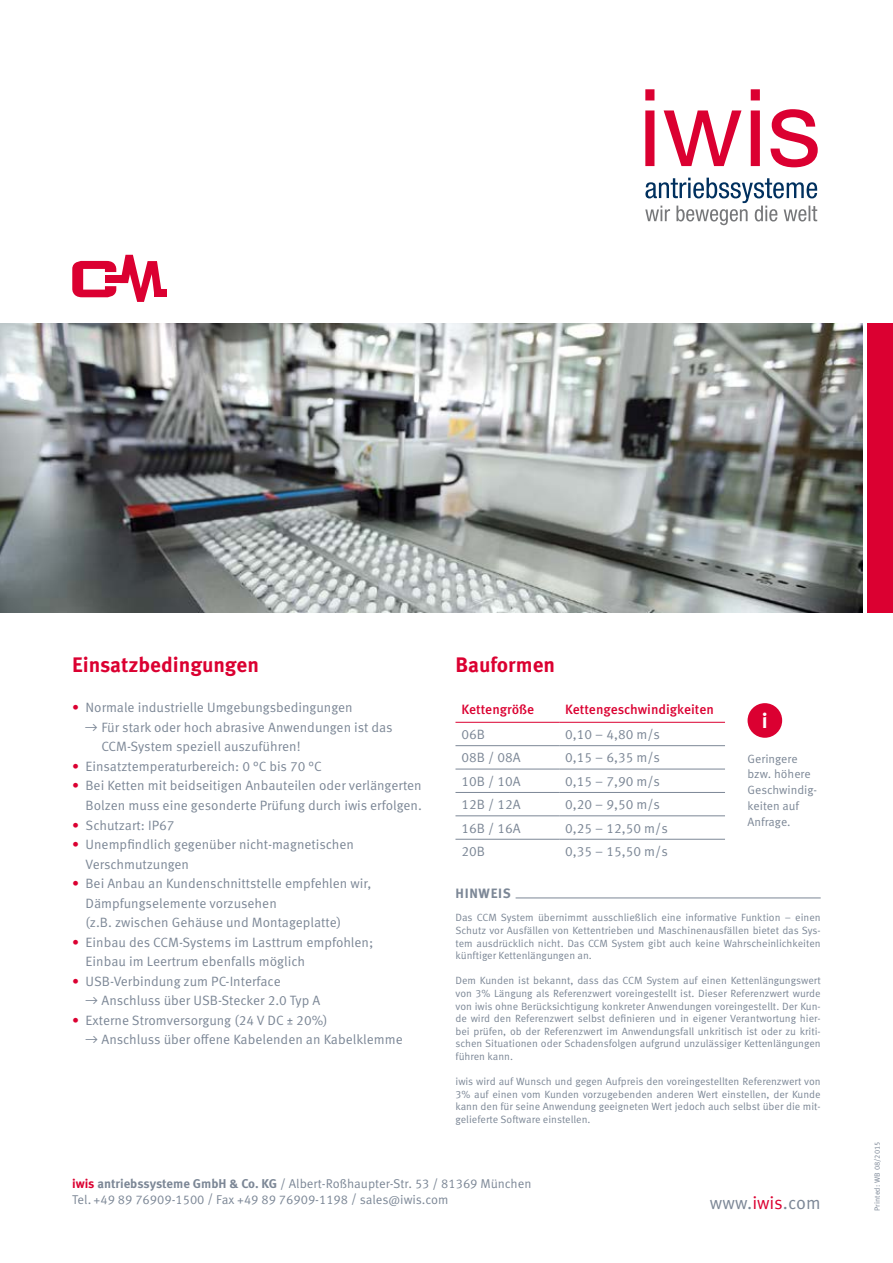
<style>
.page{position:relative;width:893px;height:1263px;background:#fff}
.page>*{position:absolute;margin:0;border:0;box-sizing:border-box;transform-origin:0 0}
.Überschrift_DE{font:700 21px "Meta OT";color:#db0031}
.Überschrift_DE-2{font:700 21px "Meta OT";color:#fff}
.HEADLINE{font:18px "Meta OT";color:#7c8796}
.HEADLINE-2{font:13.5px/19.5px "Meta OT";color:#7c8796}
.HEADLINE-3{font:500 13.5px "Meta OT";color:#db0031}
.t1{font:700 13.5px "Meta OT";letter-spacing:.05em;color:#7c8796}
.HEADLINE-4{font:12.75px "Meta OT";color:#7c8796}
.HEADLINE-5{font:12px/15.8px "Meta OT";color:#7c8796}
.t2{font:10.5px/12.6px "Meta OT";color:#7c8796;text-align:justify}
.t3{font:7.5px "Meta OT";color:#7c8796}
.s1{color:#db0031}
.s2{font-family:"Dax Pro"}
.s3{font-weight:700;color:#db0031}
.s4{font-weight:700}
</style>
<div class="page">
<svg style="left:645px;top:178px;width:172px;height:47px"></svg>
<svg style="left:645px;top:89px;width:173px;height:78px"></svg>
<div style="left:867px;top:323px;width:26px;height:289px;background:#db0031"></div>
<img style="left:0;top:323px;width:862px;height:289px">
<div style="left:155px;top:290px;width:12px;height:7px;background:#db0031"></div>
<svg style="left:72px;top:255px;width:90px;height:47px"></svg>
<hr style="left:455px;top:745px;width:104px;height:1px;background:#7c8796">
<hr style="left:559px;top:745px;width:166px;height:1px;background:#7c8796">
<hr style="left:455px;top:769px;width:104px;height:1px;background:#7c8796">
<hr style="left:559px;top:769px;width:166px;height:1px;background:#7c8796">
<hr style="left:455px;top:792px;width:104px;height:1px;background:#7c8796">
<hr style="left:559px;top:792px;width:166px;height:1px;background:#7c8796">
<hr style="left:455px;top:815px;width:104px;height:1px;background:#7c8796">
<hr style="left:559px;top:815px;width:166px;height:1px;background:#7c8796">
<hr style="left:455px;top:839px;width:104px;height:1px;background:#7c8796">
<hr style="left:559px;top:839px;width:166px;height:1px;background:#7c8796">
<hr style="left:455px;top:722px;width:104px;height:1px;background:#db0031">
<hr style="left:559px;top:722px;width:166px;height:1px;background:#db0031">
<div style="left:747px;top:703px;width:35px;height:35px;background:#db0031;border-radius:50%"></div>
<hr style="left:516px;top:897px;width:305px;height:1px;background:#7c8796">
<p class="Überschrift_DE" style="left:72px;top:652px;width:188px">Einsatzbedingungen</p>
<p class="Überschrift_DE" style="left:455px;top:652px;width:101px">Bauformen</p>
<p class="HEADLINE-2" style="left:72px;top:698px;width:282px"><span class="s1">•</span> Normale industrielle Umgebungsbedingungen</p>
<p class="HEADLINE-2" style="left:101px;top:718px;width:293px;text-indent:-16px"><span class="s2">→</span> Für stark oder hoch abrasive Anwendungen ist das<br>CCM-System speziell auszuführen!</p>
<p class="HEADLINE-2" style="left:72px;top:757px;width:251px"><span class="s1">•</span> Einsatztemperaturbereich: 0 °C bis 70 °C</p>
<p class="HEADLINE-2" style="left:72px;top:776px;width:351px;text-align:right"><span class="s1">•</span> Bei Ketten mit beidseitigen Anbauteilen oder verlängerten<br>Bolzen muss eine gesonderte Prüfung durch iwis erfolgen.</p>
<p class="HEADLINE-2" style="left:72px;top:815px;width:104px"><span class="s1">•</span> Schutzart: IP67</p>
<p class="HEADLINE-2" style="left:86px;top:835px;width:270px;text-indent:-13px"><span class="s1">•</span> Unempfindlich gegenüber nicht-magnetischen<br>Verschmutzungen</p>
<p class="HEADLINE-2" style="left:86px;top:874px;width:287px;text-indent:-13px"><span class="s1">•</span> Bei Anbau an Kundenschnittstelle empfehlen wir,<br>Dämpfungselemente vorzusehen<br>(z.B. zwischen Gehäuse und Montageplatte)</p>
<p class="HEADLINE-2" style="left:86px;top:932px;width:289px;text-indent:-13px"><span class="s1">•</span> Einbau des CCM-Systems im Lasttrum empfohlen;<br>Einbau im Leertrum ebenfalls möglich</p>
<p class="HEADLINE-2" style="left:72px;top:971px;width:210px"><span class="s1">•</span> USB-Verbindung zum PC-Interface</p>
<p class="HEADLINE-2" style="left:86px;top:991px;width:236px"><span class="s2">→</span> Anschluss über USB-Stecker 2.0 Typ A</p>
<p class="HEADLINE-2" style="left:72px;top:1010px;width:257px"><span class="s1">•</span> Externe Stromversorgung (24 V DC ± 20%)</p>
<p class="HEADLINE-2" style="left:86px;top:1030px;width:318px"><span class="s2">→</span> Anschluss über offene Kabelenden an Kabelklemme</p>
<p class="HEADLINE-3" style="left:461px;top:700px;width:74px">Kettengröße</p>
<p class="HEADLINE-3" style="left:565px;top:700px;width:150px">Kettengeschwindigkeiten</p>
<p class="HEADLINE-2" style="left:461px;top:725px;width:25px">06B</p>
<p class="HEADLINE-2" style="left:565px;top:725px;width:96px">0,10 – 4,80 m/s</p>
<p class="HEADLINE-2" style="left:461px;top:748px;width:61px">08B / 08A</p>
<p class="HEADLINE-2" style="left:565px;top:748px;width:96px">0,15 – 6,35 m/s</p>
<p class="HEADLINE-2" style="left:461px;top:771px;width:61px">10B / 10A</p>
<p class="HEADLINE-2" style="left:565px;top:771px;width:96px">0,15 – 7,90 m/s</p>
<p class="HEADLINE-2" style="left:461px;top:795px;width:61px">12B / 12A</p>
<p class="HEADLINE-2" style="left:565px;top:795px;width:96px">0,20 – 9,50 m/s</p>
<p class="HEADLINE-2" style="left:461px;top:818px;width:61px">16B / 16A</p>
<p class="HEADLINE-2" style="left:565px;top:818px;width:104px">0,25 – 12,50 m/s</p>
<p class="HEADLINE-2" style="left:461px;top:842px;width:25px">20B</p>
<p class="HEADLINE-2" style="left:565px;top:842px;width:104px">0,35 – 15,50 m/s</p>
<p class="Überschrift_DE-2" style="left:762px;top:708px;width:7px">i</p>
<p class="HEADLINE-5" style="left:747px;top:751px;width:71px">Geringere bzw. höhere<br>Geschwindig&shy;keiten auf<br>Anfrage.</p>
<p class="t1" style="left:456px;top:885px;width:57px">HINWEIS</p>
<p class="t2" style="left:455px;top:912px;width:367px">Das CCM System übernimmt ausschließlich eine informative Funktion – einen Schutz vor Ausfällen von Kettentrieben und Maschinenausfällen bietet das Sys&shy;tem ausdrücklich nicht. Das CCM System gibt auch keine Wahrscheinlichkeiten künftiger Kettenlängungen an.</p>
<p class="t2" style="left:455px;top:975px;width:367px">Dem Kunden ist bekannt, dass das CCM System auf einen Kettenlängungswert von 3% Längung als Referenzwert voreingestellt ist. Dieser Referenzwert wurde von iwis ohne Berücksichtigung konkreter Anwendungen voreingestellt. Der Kun&shy;de wird den Referenzwert selbst definieren und in eigener Verantwortung hier&shy;bei prüfen, ob der Referenzwert im Anwendungsfall unkritisch ist oder zu kriti&shy;schen Situationen oder Schadensfolgen aufgrund unzulässiger Kettenlängungen führen kann.</p>
<p class="t2" style="left:455px;top:1075px;width:367px">iwis wird auf Wunsch und gegen Aufpreis den voreingestellten Referenzwert von 3% auf einen vom Kunden vorzugebenden anderen Wert einstellen, der Kunde kann den für seine Anwendung geeigneten Wert jedoch auch selbst über die mit&shy;gelieferte Software einstellen.</p>
<p class="HEADLINE-4" style="left:72px;top:1176px;width:461px"><span class="s3">iwis</span> <span class="s4">antriebssysteme GmbH &amp; Co. KG</span> / Albert-Roßhaupter-Str. 53 / 81369 München</p>
<p class="HEADLINE-4" style="left:72px;top:1191px;width:378px">Tel. +49 89 76909-1500 / Fax +49 89 76909-1198 / sales@iwis.com</p>
<p class="HEADLINE" style="left:710px;top:1192px;width:112px">www.<span class="s1">iwis</span>.com</p>
<p class="t3" style="left:873px;top:1210px;width:71px;rotate:-90deg">Printed: WB 08/2015</p>
</div>
